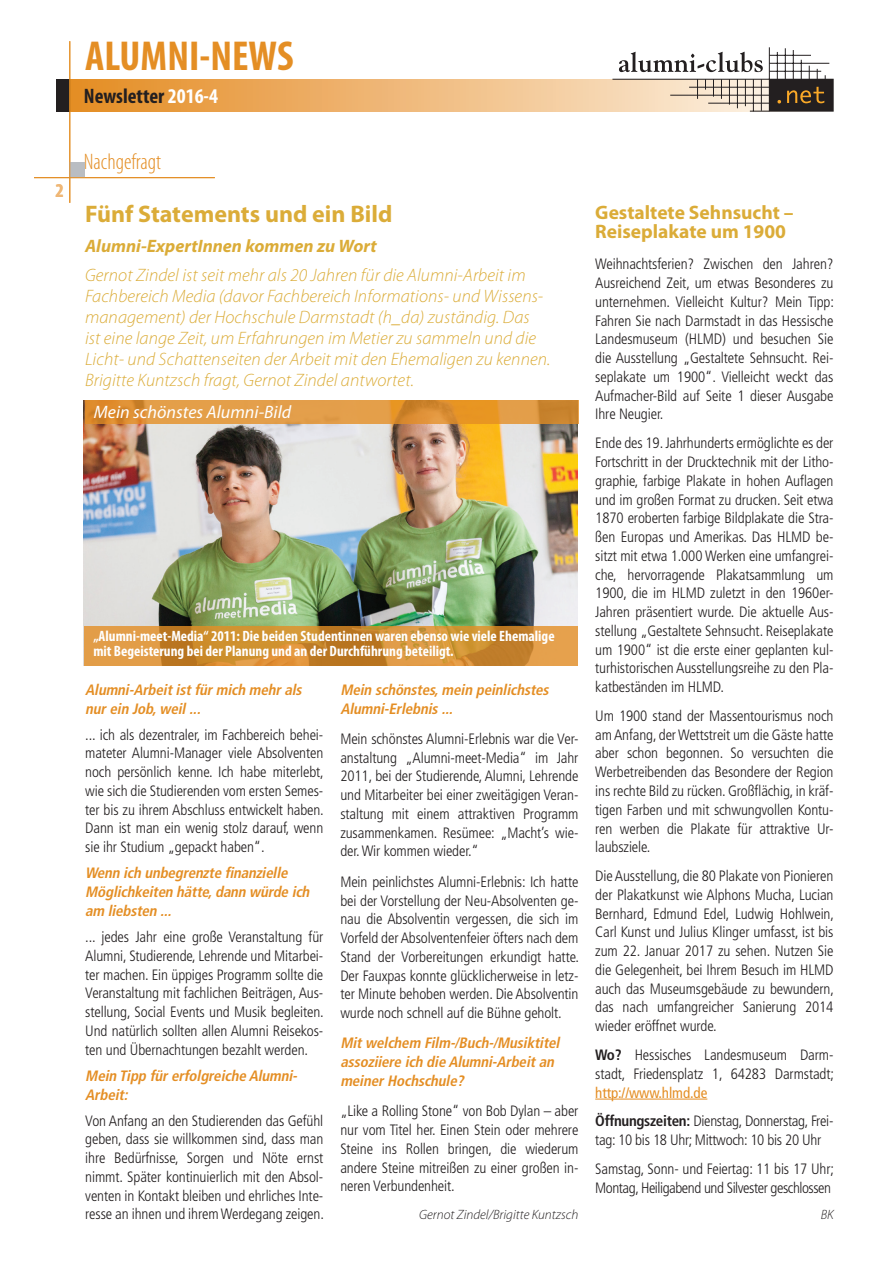
<style>
.page{position:relative;width:893px;height:1262px;background:#fff}
.page>*{position:absolute;margin:0;border:0;box-sizing:border-box;transform-origin:0 0}
.t1{font:700 condensed 42px "Myriad Pro";color:#e48e24}
.t2{font:700 24px "Myriad Pro";color:#dbac38}
.t3{font:300 condensed 22.5px "Myriad Pro";color:#e48e24}
.t4{font:700 condensed 21px "Myriad Pro";color:#231f20}
.t5{font:700 19.5px/19.5px "Myriad Pro";color:#dbac38}
.t6{font:700 condensed 19.5px "Myriad Pro";color:#efb776}
.t7{font:italic 300 18px/21px "Myriad Pro";letter-spacing:.005em;color:#dbac38}
.t8{font:italic 700 18px "Myriad Pro";color:#dbac38}
.t9{font:italic 18px "Myriad Pro";color:#fff}
.t10{font:300 condensed 15px/18.8px "Frutiger LT";letter-spacing:-.01em;color:#231f20;text-align:justify}
.t11{font:italic 700 condensed 15px/18.8px "Frutiger LT";color:#e48e24}
.t12{font:700 condensed 15px/15px "Myriad Pro";color:#fff}
.t13{font:300 condensed 15px "Frutiger LT";letter-spacing:-.03em;color:#231f20}
.t14{font:italic 300 13.5px "Myriad Pro";color:#231f20}
.s1{color:#fff}
.s2{font-weight:700}
.s3{font-weight:400;color:#e48e24}
</style>
<div class="page">
<svg style="left:70px;top:79px;width:764px;height:32px;background:#edb16a"></svg>
<div style="left:56px;top:79px;width:13px;height:32px;background:#231f20"></div>
<div style="left:769px;top:79px;width:64px;height:32px;background:#231f20"></div>
<hr style="left:769px;top:63px;width:60px;height:1px;background:#231f20">
<svg style="left:612px;top:47px;width:213px;height:65px"></svg>
<div style="left:70px;top:162px;width:15px;height:16px;background:#b9bdc2"></div>
<hr style="left:69px;top:41px;width:1px;height:162px;background:#e48e24">
<hr style="left:34px;top:177px;width:181px;height:1px;background:#e48e24">
<hr style="left:595px;top:1098px;width:112px;height:1px;background:#e48e24">
<img style="left:84px;top:400px;width:494px;height:265px">
<svg style="left:85px;top:626px;width:493px;height:39px;background:#d08e35"></svg>
<svg style="left:85px;top:400px;width:493px;height:24px;background:#de963c"></svg>
<h3 class="t6" style="left:56px;top:179px;width:10px">2</h3>
<h1 class="t1" style="left:85px;top:32px;width:210px">ALUMNI-NEWS</h1>
<h3 class="t4" style="left:84px;top:84px;width:135px">Newsletter <span class="s1">2016-4</span></h3>
<h3 class="t3" style="left:84px;top:150px;width:79px">Nachgefragt</h3>
<h2 class="t2" style="left:85px;top:200px;width:309px">Fünf Statements und ein Bild</h2>
<p class="t8" style="left:85px;top:235px;width:293px">Alumni-ExpertInnen kommen zu Wort</p>
<p class="t7" style="left:85px;top:265px;width:467px">Gernot Zindel ist seit mehr als 20 Jahren für die Alumni-Arbeit im Fachbereich Media (davor Fachbereich Informations- und Wissens&shy;management) der Hochschule Darmstadt (h_da) zuständig. Das<br>ist eine lange Zeit, um Erfahrungen im Metier zu sammeln und die Licht- und Schattenseiten der Arbeit mit den Ehemaligen zu kennen.<br>Brigitte Kuntzsch fragt, Gernot Zindel antwortet.</p>
<p class="t9" style="left:94px;top:402px;width:199px">Mein schönstes Alumni-Bild</p>
<p class="t12" style="left:93px;top:629px;width:463px">„Alumni-meet-Media“ 2011: Die beiden Studentinnen waren ebenso wie viele Ehemalige mit Begeisterung bei der Planung und an der Durchführung beteiligt.</p>
<p class="t11" style="left:85px;top:680px;width:221px">Alumni-Arbeitistfürmich mehrals nurein Job,weil...</p>
<p class="t10" style="left:85px;top:725px;width:240px">... ich als dezentraler, im Fachbereich behei&shy;mateter Alumni-Manager viele Absolventen noch persönlich kenne. Ich habe miterlebt, wie sich die Studierenden vom ersten Semes&shy;ter bis zu ihrem Abschluss entwickelt haben.<br>Dann ist man ein wenig stolz darauf, wenn sie ihr Studium „gepackt haben“.</p>
<p class="t11" style="left:85px;top:863px;width:229px">Wenn ich unbegrenzte finanzielle<br>Möglichkeiten hätte,dann würde ich am liebsten ...</p>
<p class="t10" style="left:85px;top:927px;width:240px">... jedes Jahr eine große Veranstaltung für Alumni, Studierende, Lehrende und Mitarbei&shy;ter machen. Ein üppiges Programm sollte die Veranstaltung mit fachlichen Beiträgen, Aus&shy;stellung, Social Events und Musik begleiten.<br>Und natürlich sollten allen Alumni Reisekos&shy;ten und Übernachtungen bezahlt werden.</p>
<p class="t11" style="left:85px;top:1066px;width:217px">Mein Tipp fürerfolgreiche Alumni-<br>Arbeit:</p>
<p class="t10" style="left:85px;top:1111px;width:240px">Von Anfang an den Studierenden das Gefühl geben, dass sie willkommen sind, dass man ihre Bedürfnisse, Sorgen und Nöte ernst nimmt. Später kontinuierlich mit den Absol&shy;venten in Kontakt bleiben und ehrliches Inte&shy;resse an ihnen und ihrem Werdegang zeigen.</p>
<p class="t11" style="left:340px;top:680px;width:213px">Mein schönstes,mein peinlichstes<br>Alumni-Erlebnis...</p>
<p class="t10" style="left:340px;top:729px;width:239px">Mein schönstes Alumni-Erlebnis war die Ver&shy;anstaltung „Alumni-meet-Media“ im Jahr 2011, bei der Studierende, Alumni, Lehrende und Mitarbeiter bei einer zweitägigen Veran&shy;staltung mit einem attraktiven Programm zusammenkamen. Resümee: „Macht’s wie&shy;der. Wir kommen wieder.“</p>
<p class="t10" style="left:340px;top:872px;width:240px">Mein peinlichstes Alumni-Erlebnis: Ich hatte bei der Vorstellung der Neu-Absolventen ge&shy;nau die Absolventin vergessen, die sich im Vorfeld der Absolventenfeier öfters nach dem Stand der Vorbereitungen erkundigt hatte.<br>Der Fauxpas konnte glücklicherweise in letz&shy;ter Minute behoben werden. Die Absolventin wurde noch schnell auf die Bühne geholt.</p>
<p class="t11" style="left:340px;top:1033px;width:224px">Mitwelchem Film-/Buch-/Musiktitel assoziiere ich die Alumni-Arbeitan meinerHochschule?</p>
<p class="t10" style="left:340px;top:1102px;width:239px">„Like a Rolling Stone“ von Bob Dylan – aber nur vom Titel her. Einen Stein oder mehrere Steine ins Rollen bringen, die wiederum andere Steine mitreißen zu einer großen in&shy;neren Verbundenheit.</p>
<p class="t14" style="left:419px;top:1207px;width:161px">Gernot Zindel/Brigitte Kuntzsch</p>
<h3 class="t5" style="left:595px;top:203px;width:200px">Gestaltete Sehnsucht –<br>Reiseplakate um 1900</h3>
<p class="t10" style="left:595px;top:255px;width:240px">Weihnachtsferien? Zwischen den Jahren?<br>Ausreichend Zeit, um etwas Besonderes zu unternehmen. Vielleicht Kultur? Mein Tipp:<br>Fahren Sie nach Darmstadt in das Hessische Landesmuseum (HLMD) und besuchen Sie die Ausstellung „Gestaltete Sehnsucht. Rei&shy;seplakate um 1900“. Vielleicht weckt das Aufmacher-Bild auf Seite 1 dieser Ausgabe Ihre Neugier.</p>
<p class="t10" style="left:595px;top:434px;width:240px">Ende des 19. Jahrhunderts ermöglichte es der Fortschritt in der Drucktechnik mit der Litho&shy;graphie, farbige Plakate in hohen Auflagen und im großen Format zu drucken. Seit etwa 1870 eroberten farbige Bildplakate die Stra&shy;ßen Europas und Amerikas. Das HLMD be&shy;sitzt mit etwa 1.000 Werken eine umfangrei&shy;che, hervorragende Plakatsammlung um 1900, die im HLMD zuletzt in den 1960er-Jahren präsentiert wurde. Die aktuelle Aus&shy;stellung „Gestaltete Sehnsucht. Reiseplakate um 1900“ ist die erste einer geplanten kul&shy;turhistorischen Ausstellungsreihe zu den Pla&shy;katbeständen im HLMD.</p>
<p class="t10" style="left:595px;top:706px;width:240px">Um 1900 stand der Massentourismus noch am Anfang, der Wettstreit um die Gäste hatte aber schon begonnen. So versuchten die Werbetreibenden das Besondere der Region ins rechte Bild zu rücken. Großflächig, in kräf&shy;tigen Farben und mit schwungvollen Kontu&shy;ren werben die Plakate für attraktive Ur&shy;laubsziele.</p>
<p class="t10" style="left:595px;top:866px;width:240px">Die Ausstellung, die 80 Plakate von Pionieren der Plakatkunst wie Alphons Mucha, Lucian Bernhard, Edmund Edel, Ludwig Hohlwein, Carl Kunst und Julius Klinger umfasst, ist bis zum 22. Januar 2017 zu sehen. Nutzen Sie die Gelegenheit, bei Ihrem Besuch im HLMD auch das Museumsgebäude zu bewundern, das nach umfangreicher Sanierung 2014 wieder eröffnet wurde.</p>
<p class="t10" style="left:595px;top:1045px;width:240px"><span class="s2">Wo?</span> Hessisches Landesmuseum Darm&shy;stadt, Friedensplatz 1, 64283 Darmstadt;</p>
<p class="t10" style="left:595px;top:1078px;width:238px;line-height:28.8px"><span class="s3">http://www.hlmd.de<br></span><span class="s2">Öffnungszeiten:</span> Dienstag, Donnerstag, Frei-</p>
<p class="t10" style="left:595px;top:1125px;width:240px;line-height:28.8px">tag: 10 bis 18 Uhr; Mittwoch: 10 bis 20 Uhr<br>Samstag, Sonn- und Feiertag: 11 bis 17 Uhr;</p>
<p class="t13" style="left:595px;top:1179px;width:237px">Montag, Heiligabend und Silvester geschlossen</p>
<p class="t14" style="left:820px;top:1207px;width:14px">BK</p>
</div>
